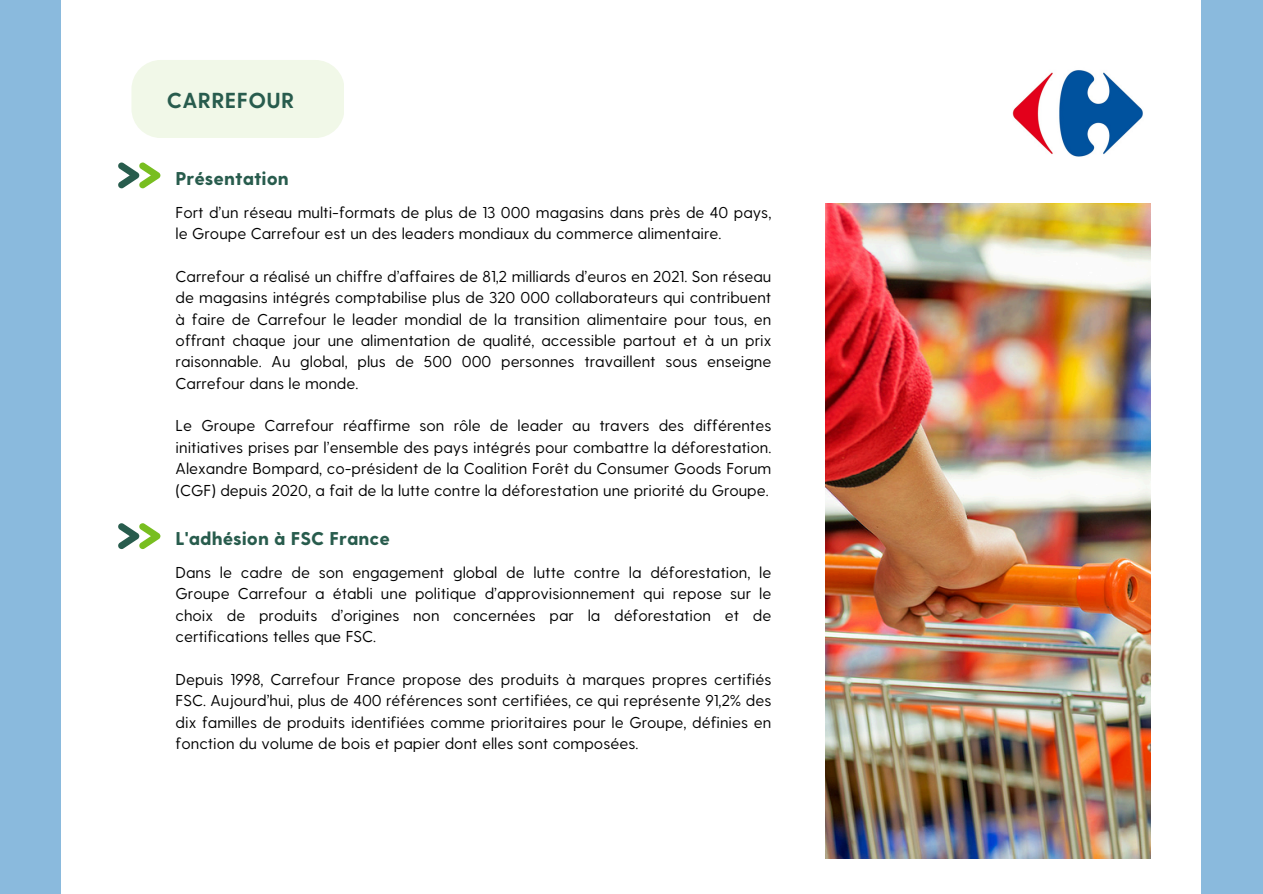
<style>
.page{position:relative;width:1263px;height:894px;background:#fff}
.page>*{position:absolute;margin:0;border:0;box-sizing:border-box;transform-origin:0 0}
.t1{font:700 21.75px "Greycliff CF";letter-spacing:.015em;color:#285c4d}
.t2{font:800 18.45px "Greycliff CF";color:#285c4d}
.t3{font:15.75px/21.3px "Greycliff CF";color:#000;text-align:justify}
</style>
<div class="page">
<div style="left:0;top:0;width:1263px;height:893px;background:#8abadd"></div>
<div style="left:62px;top:0;width:1139px;height:893px;background:#fff"></div>
<svg style="left:118px;top:162px;width:43px;height:26px"></svg>
<svg style="left:118px;top:523px;width:43px;height:26px"></svg>
<div style="left:131px;top:60px;width:213px;height:78px;background:#f1f8e8;border-radius:29px"></div>
<img style="left:1012px;top:70px;width:131px;height:87px">
<img style="left:826px;top:203px;width:325px;height:655px">
<h2 class="t1" style="left:167px;top:86px;width:129px">CARREFOUR</h2>
<p class="t2" style="left:176px;top:166px;width:115px">Présentation</p>
<h1 class="t3" style="left:176px;top:200px;width:597px">Fort d’un réseau multi-formats de plus de 13 000 magasins dans près de 40 pays, le Groupe Carrefour est un des leaders mondiaux du commerce alimentaire.</h1>
<p class="t3" style="left:176px;top:264px;width:597px">Carrefour a réalisé un chiffre d’affaires de 81,2 milliards d’euros en 2021. Son réseau de magasins intégrés comptabilise plus de 320 000 collaborateurs qui contribuent à faire de Carrefour le leader mondial de la transition alimentaire pour tous, en offrant chaque jour une alimentation de qualité, accessible partout et à un prix raisonnable. Au global, plus de 500 000 personnes travaillent sous enseigne Carrefour dans le monde.</p>
<h2 class="t3" style="left:176px;top:414px;width:597px">Le Groupe Carrefour réaffirme son rôle de leader au travers des différentes initiatives prises par l’ensemble des pays intégrés pour combattre la déforestation.<br>Alexandre Bompard, co-président de la Coalition Forêt du Consumer Goods Forum (CGF) depuis 2020, a fait de la lutte contre la déforestation une priorité du Groupe.</h2>
<p class="t2" style="left:176px;top:526px;width:216px">L'adhésion à FSC France</p>
<p class="t3" style="left:176px;top:560px;width:597px">Dans le cadre de son engagement global de lutte contre la déforestation, le Groupe Carrefour a établi une politique d’approvisionnement qui repose sur le choix de produits d’origines non concernées par la déforestation et de certifications telles que FSC.</p>
<p class="t3" style="left:176px;top:667px;width:597px">Depuis 1998, Carrefour France propose des produits à marques propres certifiés FSC. Aujourd’hui, plus de 400 références sont certifiées, ce qui représente 91,2% des dix familles de produits identifiées comme prioritaires pour le Groupe, définies en fonction du volume de bois et papier dont elles sont composées.</p>
</div>
